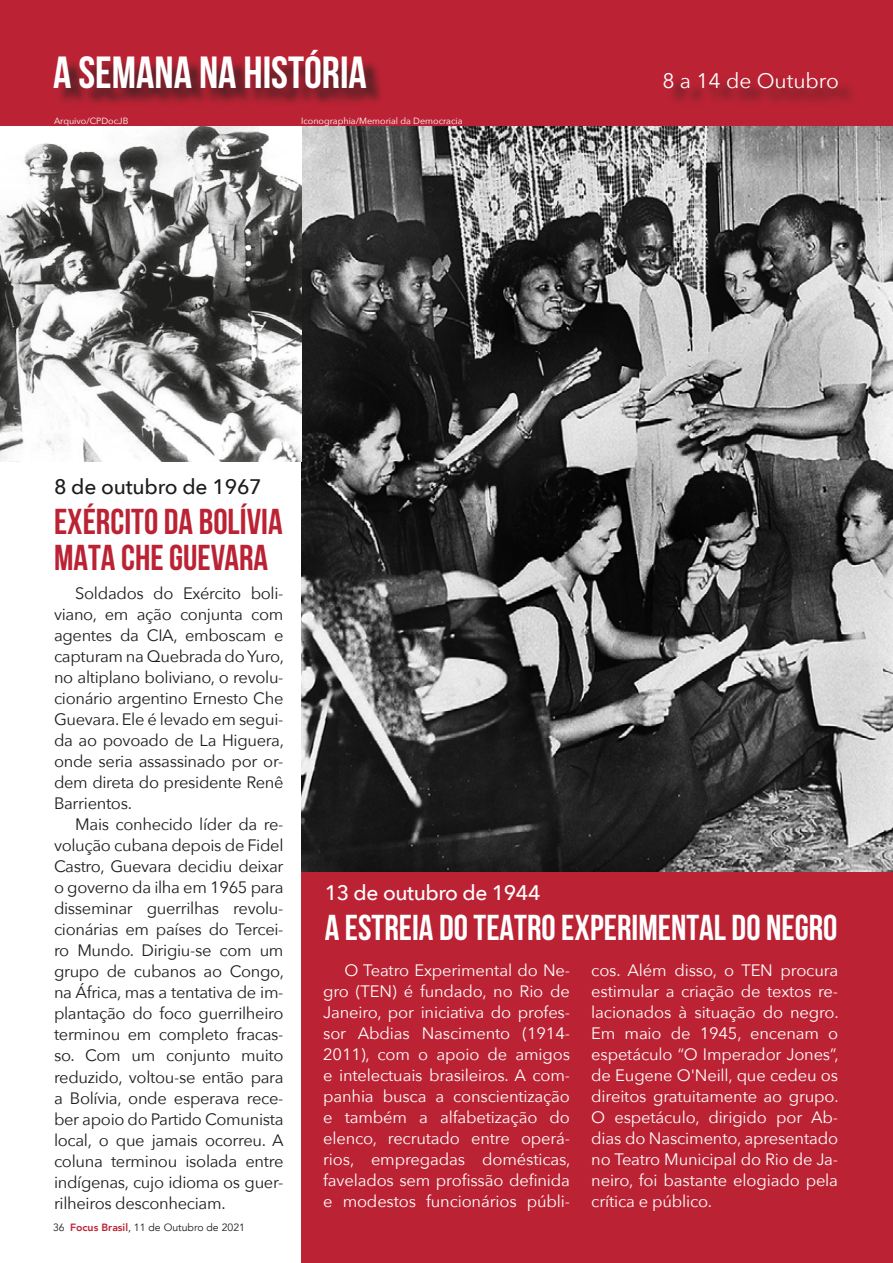
<style>
.page{position:relative;width:893px;height:1263px;background:#fff}
.page>*{position:absolute;margin:0;border:0;box-sizing:border-box;transform-origin:0 0}
.t1{font:700 45px "Bebas Neue";color:#fff}
.t2{font:700 36px "Bebas Neue";color:#fff}
.t3{font:700 36px/36px "Bebas Neue";color:#bb2334}
.t4{font:500 21px "Avenir Next";letter-spacing:-.02em;color:#fff}
.t5{font:500 21px "Avenir Next";letter-spacing:-.01em;color:#1d1d1b}
.t6{font:21px "Avenir Next";color:#fff}
.t7{font:16.5px/21px "Avenir Next";letter-spacing:-.02em;color:#1d1d1b;text-align:justify}
.t8{font:16.5px/21px "Avenir Next";letter-spacing:-.01em;color:#fff;text-align:justify}
.t9{font:10.5px "Avenir";color:#1d1d1b}
.t10{font:9px "Avenir Next";color:#fff}
.s1{font-weight:800;color:#bb2334}
</style>
<div class="page">
<div style="left:0;top:0;width:893px;height:128px;background:#bb2334"></div>
<div style="left:57px;top:52px;width:799px;height:54px;background:#1d1d1b;opacity:.75"></div>
<div style="left:301px;top:122px;width:592px;height:1141px;background:#bb2334"></div>
<img style="left:301px;top:127px;width:592px;height:745px">
<img style="left:0;top:127px;width:301px;height:335px">
<h1 class="t1" style="left:53px;top:48px;width:315px">A SEMANA NA HISTÓRIA</h1>
<p class="t10" style="left:54px;top:113px;width:76px">Arquivo/CPDocJB</p>
<p class="t10" style="left:301px;top:113px;width:163px">Iconographia/Memorial da Democracia</p>
<p class="t6" style="left:662px;top:63px;width:178px">8 a 14 de Outubro</p>
<p class="t5" style="left:54px;top:468px;width:209px">8 de outubro de 1967</p>
<h2 class="t3" style="left:54px;top:503px;width:230px">EXÉRCITO DA BOLÍVIA<br>MATA CHE GUEVARA</h2>
<p class="t7" style="left:54px;top:582px;width:232px;text-indent:21px">Soldados do Exército boli&shy;viano, em ação conjunta com agentes da CIA, emboscam e capturam na Quebrada do Yuro, no altiplano boliviano, o revolu&shy;cionário argentino Ernesto Che Guevara. Ele é levado em segui&shy;da ao povoado de La Higuera, onde seria assassinado por or&shy;dem direta do presidente Renê Barrientos.</p>
<p class="t7" style="left:54px;top:813px;width:232px;text-indent:21px">Mais conhecido líder da re&shy;volução cubana depois de Fidel Castro, Guevara decidiu deixar o governo da ilha em 1965 para disseminar guerrilhas revolu&shy;cionárias em países do Tercei&shy;ro Mundo. Dirigiu-se com um grupo de cubanos ao Congo, na África, mas a tentativa de im&shy;plantação do foco guerrilheiro terminou em completo fracas&shy;so. Com um conjunto muito reduzido, voltou-se então para a Bolívia, onde esperava rece&shy;ber apoio do Partido Comunista local, o que jamais ocorreu. A coluna terminou isolada entre indígenas, cujo idioma os guer&shy;rilheiros desconheciam.</p>
<p class="t9" style="left:53px;top:1221px;width:193px">36 <span class="s1">Focus Brasil</span>, 11 de Outubro de 2021</p>
<p class="t4" style="left:325px;top:875px;width:217px">13 de outubro de 1944</p>
<h2 class="t2" style="left:325px;top:908px;width:514px">A ESTREIA DO TEATRO EXPERIMENTAL DO NEGRO</h2>
<p class="t8" style="left:323px;top:959px;width:249px;text-indent:21px">O Teatro Experimental do Ne&shy;gro (TEN) é fundado, no Rio de Janeiro, por iniciativa do profes&shy;sor Abdias Nascimento (1914- 2011), com o apoio de amigos e intelectuais brasileiros. A com&shy;panhia busca a conscientização e também a alfabetização do elenco, recrutado entre operá&shy;rios, empregadas domésticas, favelados sem profissão definida e modestos funcionários públi-</p>
<p class="t8" style="left:591px;top:959px;width:249px">cos. Além disso, o TEN procura estimular a criação de textos re&shy;lacionados à situação do negro.<br>Em maio de 1945, encenam o espetáculo “O Imperador Jones”, de Eugene O'Neill, que cedeu os direitos gratuitamente ao grupo.<br>O espetáculo, dirigido por Ab&shy;dias do Nascimento, apresentado no Teatro Municipal do Rio de Ja&shy;neiro, foi bastante elogiado pela crítica e público.</p>
</div>
